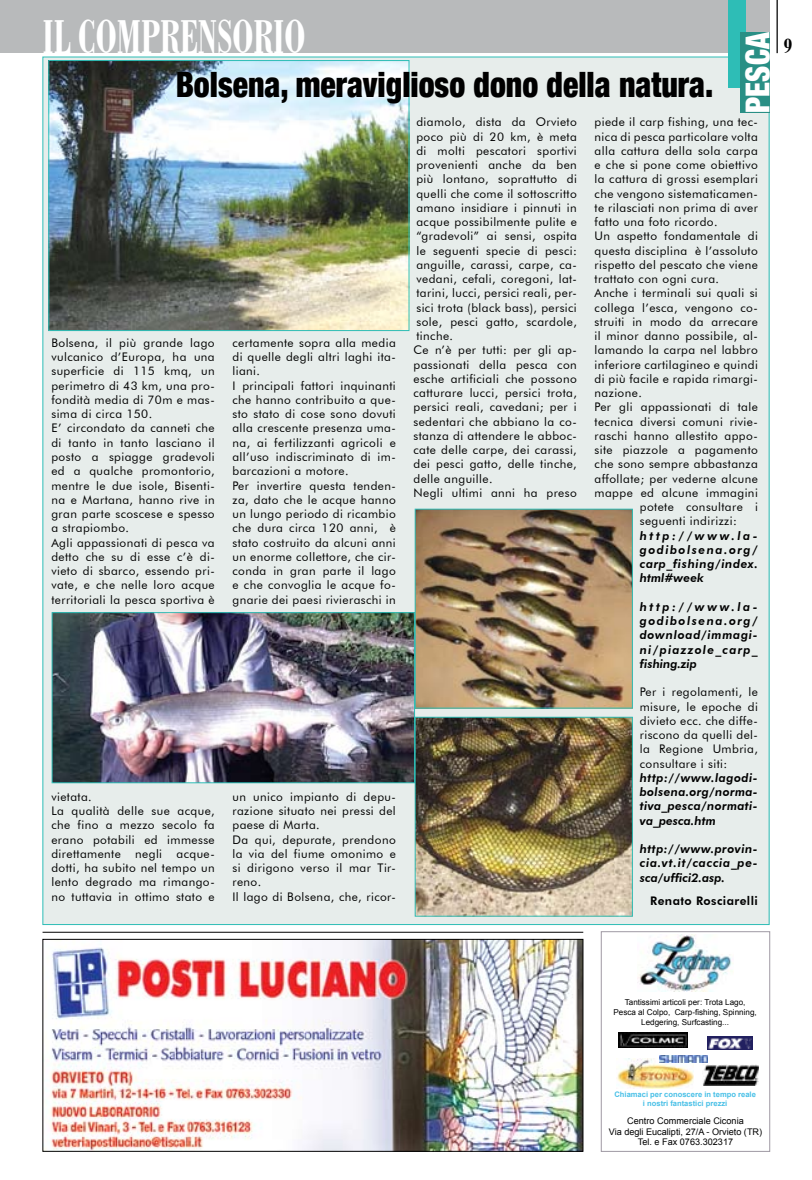
<style>
.page{position:relative;width:812px;height:1180px;background:#fff}
.page>*{position:absolute;margin:0;border:0;box-sizing:border-box;transform-origin:0 0}
.t1{font:700 condensed 50px "Bodoni BT";color:#fff;scale:.77 1}
.t2{font:900 condensed 35px "Helvetica Neue";color:#000;scale:.91 1}
.t3{font:900 condensed 33px "Helvetica Neue";color:#fff;scale:.91 1}
.t4{font:700 condensed 22.5px "Bodoni BT";color:#000}
.t5{font:11.88px/14.2px "Futura BT";letter-spacing:.035em;color:#000}
.t6{font:italic 800 11.88px/14.2px "Futura BT";letter-spacing:.04em;color:#000;text-align:justify}
.t7{font:800 11.88px "Futura BT";letter-spacing:.035em;color:#000}
.t8{font:9.12px/10.9px "Arial";color:#000;text-align:center}
.t9{font:8.12px/9.8px "Arial";color:#000;text-align:center}
.t10{font:700 7.62px/9.1px "Arial";color:#49c0e7;text-align:center}
</style>
<div class="page">
<div style="left:0;top:0;width:769px;height:53px;background:#b8babb"></div>
<hr style="left:776px;top:0;width:1px;height:53px;background:#000">
<div style="left:43px;top:57px;width:726px;height:867px;background:#e7edeb"></div>
<div style="left:601px;top:931px;width:168px;height:221px;border:1px solid #9f99a3"></div>
<img style="left:637px;top:934px;width:96px;height:58px">
<img style="left:618px;top:1033px;width:69px;height:15px">
<img style="left:703px;top:1064px;width:55px;height:21px">
<img style="left:617px;top:1059px;width:76px;height:29px">
<img style="left:707px;top:1037px;width:45px;height:13px">
<img style="left:659px;top:1055px;width:48px;height:7px">
<div style="left:728px;top:0;width:17px;height:88px;background:#2ebdb6"></div>
<div style="left:740px;top:33px;width:29px;height:80px;background:#298f85"></div>
<img style="left:50px;top:941px;width:531px;height:209px">
<div style="left:43px;top:939px;width:540px;height:213px;border:1px solid #000"></div>
<hr style="left:43px;top:932px;width:540px;height:1px;background:#000">
<img style="left:54px;top:614px;width:359px;height:167px">
<div style="left:52px;top:612px;width:363px;height:171px;border:1px solid #2ebdb6"></div>
<img style="left:50px;top:62px;width:357px;height:267px">
<div style="left:48px;top:60px;width:361px;height:271px;border:1px solid #2ebdb6"></div>
<img style="left:417px;top:511px;width:213px;height:195px">
<div style="left:415px;top:509px;width:217px;height:199px;border:1px solid #2ebdb6"></div>
<img style="left:417px;top:719px;width:213px;height:195px">
<div style="left:415px;top:717px;width:217px;height:199px;border:1px solid #2ebdb6"></div>
<h1 class="t1" style="left:43px;top:7px;width:343px">IL COMPRENSORIO</h1>
<h2 class="t2" style="left:176px;top:63px;width:592px">Bolsena, meraviglioso dono della natura.</h2>
<h3 class="t3" style="left:737px;top:113px;width:89px;rotate:-90deg">pesca</h3>
<p class="t5" style="left:51px;top:336px;width:165px">Bolsena, il più grande lago vulcanico d’Europa, ha una superficie di 115 kmq, un perimetro di 43 km, una pro&shy;fondità media di 70m e mas&shy;sima di circa 150.<br>E’ circondato da canneti che di tanto in tanto lasciano il posto a spiagge gradevoli ed a qualche promontorio, mentre le due isole, Bisenti&shy;na e Martana, hanno rive in gran parte scoscese e spesso a strapiombo.<br>Agli appassionati di pesca va detto che su di esse c’è di&shy;vieto di sbarco, essendo pri&shy;vate, e che nelle loro acque territoriali la pesca sportiva è</p>
<p class="t5" style="left:232px;top:336px;width:165px">certamente sopra alla media di quelle degli altri laghi ita&shy;liani.<br>I principali fattori inquinanti che hanno contribuito a que&shy;sto stato di cose sono dovuti alla crescente presenza uma&shy;na, ai fertilizzanti agricoli e all’uso indiscriminato di im&shy;barcazioni a motore.<br>Per invertire questa tenden&shy;za, dato che le acque hanno un lungo periodo di ricambio che dura circa 120 anni, è stato costruito da alcuni anni un enorme collettore, che cir&shy;conda in gran parte il lago e che convoglia le acque fo&shy;gnarie dei paesi rivieraschi in</p>
<p class="t5" style="left:51px;top:789px;width:165px">vietata.<br>La qualità delle sue acque, che fino a mezzo secolo fa erano potabili ed immesse direttamente negli acque&shy;dotti, ha subito nel tempo un lento degrado ma rimango&shy;no tuttavia in ottimo stato e</p>
<p class="t5" style="left:232px;top:789px;width:165px">un unico impianto di depu&shy;razione situato nei pressi del paese di Marta.<br>Da qui, depurate, prendono la via del fiume omonimo e si dirigono verso il mar Tir&shy;reno.<br>Il lago di Bolsena, che, ricor-</p>
<p class="t5" style="left:413px;top:115px;width:165px">diamolo, dista da Orvieto poco più di 20 km, è meta di molti pescatori sportivi provenienti anche da ben più lontano, soprattutto di quelli che come il sottoscritto amano insidiare i pinnuti in acque possibilmente pulite e “gradevoli” ai sensi, ospita le seguenti specie di pesci: anguille, carassi, carpe, ca&shy;vedani, cefali, coregoni, lat&shy;tarini, lucci, persici reali, per&shy;sici trota (black bass), persici sole, pesci gatto, scardole, tinche.<br>Ce n’è per tutti: per gli ap&shy;passionati della pesca con esche artificiali che possono catturare lucci, persici trota, persici reali, cavedani; per i sedentari che abbiano la co&shy;stanza di attendere le abboc&shy;cate delle carpe, dei carassi, dei pesci gatto, delle tinche, delle anguille.<br>Negli ultimi anni ha preso</p>
<p class="t5" style="left:594px;top:115px;width:165px">piede il carp fishing, una tec-</p>
<p class="t5" style="left:594px;top:129px;width:165px">nica di pesca particolare volta</p>
<p class="t5" style="left:594px;top:143px;width:165px">alla cattura della sola carpa</p>
<p class="t5" style="left:594px;top:158px;width:165px">e che si pone come obiettivo</p>
<p class="t5" style="left:594px;top:172px;width:165px">la cattura di grossi esemplari</p>
<p class="t5" style="left:594px;top:186px;width:165px">che vengono sistematicamen-</p>
<p class="t5" style="left:594px;top:200px;width:165px">te rilasciati non prima di aver</p>
<p class="t5" style="left:594px;top:215px;width:124px">fatto una foto ricordo.</p>
<p class="t5" style="left:594px;top:229px;width:165px">Un aspetto fondamentale di</p>
<p class="t5" style="left:594px;top:243px;width:165px">questa disciplina è l’assoluto</p>
<p class="t5" style="left:594px;top:257px;width:165px">rispetto del pescato che viene</p>
<p class="t5" style="left:594px;top:272px;width:126px">trattato con ogni cura.</p>
<p class="t5" style="left:594px;top:286px;width:165px">Anche i terminali sui quali si</p>
<p class="t5" style="left:594px;top:300px;width:165px">collega l’esca, vengono co-</p>
<p class="t5" style="left:594px;top:314px;width:165px">struiti in modo da arrecare</p>
<p class="t5" style="left:594px;top:329px;width:165px">il minor danno possibile, al-</p>
<p class="t5" style="left:594px;top:343px;width:165px">lamando la carpa nel labbro</p>
<p class="t5" style="left:594px;top:357px;width:165px">inferiore cartilagineo e quindi</p>
<p class="t5" style="left:594px;top:371px;width:165px">di più facile e rapida rimargi-</p>
<p class="t5" style="left:594px;top:386px;width:49px">nazione.</p>
<p class="t5" style="left:594px;top:400px;width:165px">Per gli appassionati di tale</p>
<p class="t5" style="left:594px;top:414px;width:165px">tecnica diversi comuni rivie-</p>
<p class="t5" style="left:594px;top:428px;width:165px">raschi hanno allestito appo-</p>
<p class="t5" style="left:594px;top:443px;width:165px">site piazzole a pagamento</p>
<p class="t5" style="left:594px;top:457px;width:165px">che sono sempre abbastanza</p>
<p class="t5" style="left:594px;top:471px;width:165px">affollate; per vederne alcune</p>
<p class="t5" style="left:594px;top:485px;width:165px">mappe ed alcune immagini</p>
<p class="t5" style="left:639px;top:500px;width:120px">potete consultare i</p>
<p class="t5" style="left:639px;top:514px;width:98px">seguenti indirizzi:</p>
<p class="t6" style="left:639px;top:528px;width:120px">http://www.la&shy;godibolsena.org/ carp_fishing/index. html#week</p>
<p class="t6" style="left:639px;top:600px;width:120px">http://www.la&shy;godibolsena.org/ download/immagi&shy;ni/piazzole_carp_ fishing.zip</p>
<p class="t5" style="left:639px;top:685px;width:120px;text-align:justify">Per i regolamenti, le misure, le epoche di divieto ecc. che diffe&shy;riscono da quelli del&shy;la Regione Umbria, consultare i siti:</p>
<p class="t6" style="left:639px;top:771px;width:120px">http://www.lagodi&shy;bolsena.org/norma&shy;tiva_pesca/normati&shy;va_pesca.htm</p>
<p class="t6" style="left:639px;top:842px;width:120px">http://www.provin&shy;cia.vt.it/caccia_pe&shy;sca/uffici2.asp.</p>
<p class="t7" style="left:650px;top:893px;width:109px">Renato Rosciarelli</p>
<h3 class="t4" style="left:783px;top:32px;width:10px">9</h3>
<p class="t9" style="left:613px;top:997px;width:145px">Tantissimi articoli per: Trota Lago,<br>Pesca al Colpo, Carp-fishing, Spinning,<br>Ledgering, Surfcasting...</p>
<p class="t10" style="left:614px;top:1090px;width:143px">Chiamaci per conoscere in tempo reale i nostri fantastici prezzi</p>
<p class="t8" style="left:608px;top:1115px;width:155px">Centro Commerciale Ciconia<br>Via degli Eucalipti, 27/A - Orvieto (TR)<br>Tel. e Fax 0763.302317</p>
</div>
